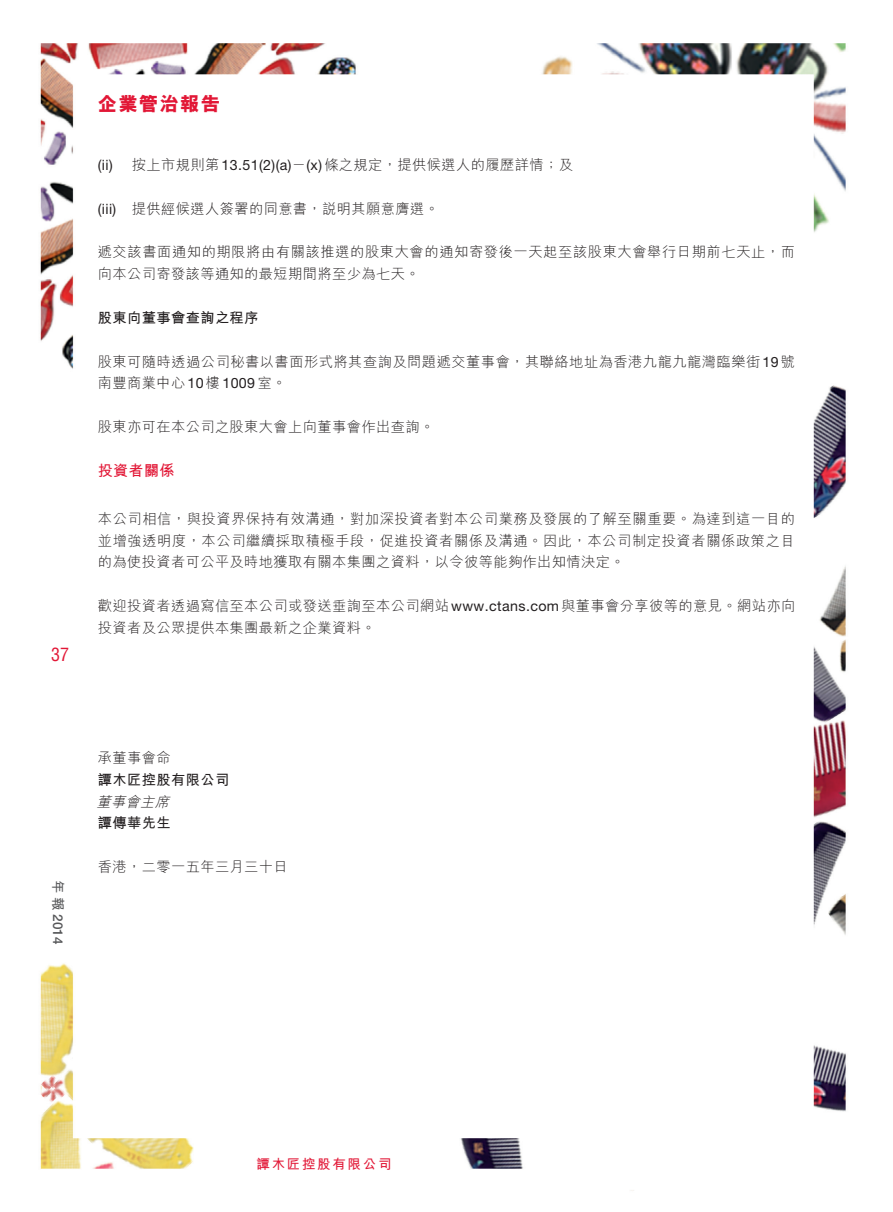
<style>
.page{position:relative;width:893px;height:1212px;background:#fff}
.page>*{position:absolute;margin:0;border:0;box-sizing:border-box;transform-origin:0 0}
.t1{font:800 19.5px "M Hei HK";letter-spacing:.055em;color:#e21736}
.t2{font:condensed 18px "Helvetica LT Std";color:#e21736}
._3__標題{font:700 15px "M Hei HK";letter-spacing:.03em;color:#e21736}
._1__內文{font:300 14.25px/21.8px "M Hei HK";letter-spacing:.03em;color:#231f20}
._1__內文-2{font:700 14.25px "M Hei HK";letter-spacing:.03em;color:#231f20}
._4__副標題{font:700 14.25px "M Hei HK";letter-spacing:.03em;color:#231f20}
._1__內文-3{font:14.25px "Helvetica Neue LT Std";color:#231f20}
._1__內文-4{font:italic 300 14.25px "M Hei HK";color:#231f20}
.t3{font:700 13.5px "M Hei HK";letter-spacing:.125em;color:#e21736}
.t4{font:500 13.5px "Helvetica Neue LT Std";color:#57585a}
.s1{font-family:"Helvetica Neue LT Std";font-weight:400}
.s2{font-family:"M Hei HK";font-weight:700}
</style>
<div class="page">
<img style="left:40px;top:43px;width:806px;height:1148px">
<p class="t2" style="left:51px;top:643px;width:19px">37</p>
<h1 class="t1" style="left:98px;top:94px;width:124px">企業管治報告</h1>
<p class="_1__內文-3" style="left:98px;top:156px;width:16px">)i i(</p>
<p class="_1__內文" style="left:132px;top:154px;width:443px">按上市規則第<span class="s1">13.51 2(</span> －<span class="s1">)a) ( )x(</span> 條之規定，提供候選人的履歷詳情；及</p>
<p class="_1__內文" style="left:132px;top:197px;width:309px">提供經候選人簽署的同意書，說明其願意膺選。</p>
<p class="_1__內文-3" style="left:98px;top:200px;width:20px">(iii)</p>
<p class="_1__內文" style="left:98px;top:241px;width:699px">遞交該書面通知的期限將由有關該推選的股東大會的通知寄發後一天起至該股東大會舉行日期前七天止，而向本公司寄發該等通知的最短期間將至少為七天。</p>
<p class="_4__副標題" style="left:98px;top:307px;width:162px">股東向董事會查詢之程序</p>
<p class="_1__內文" style="left:98px;top:350px;width:699px">股東可隨時透過公司秘書以書面形式將其查詢及問題遞交董事會，其聯絡地址為香港九龍九龍灣臨樂街<span class="s1">19</span>號南豐商業中心<span class="s1">10</span>樓<span class="s1">1009</span>室。</p>
<p class="_1__內文" style="left:98px;top:415px;width:338px">股東亦可在本公司之股東大會上向董事會作出查詢。</p>
<p class="_3__標題" style="left:98px;top:460px;width:78px">投資者關係</p>
<p class="_1__內文" style="left:98px;top:507px;width:699px;text-align:justify">本公司相信，與投資界保持有效溝通，對加深投資者對本公司業務及發展的了解至關重要。為達到這一目的並增強透明度，本公司繼續採取積極手段，促進投資者關係及溝通。因此，本公司制定投資者關係政策之目的為使投資者可公平及時地獲取有關本集團之資料，以令彼等能夠作出知情決定。</p>
<p class="_1__內文" style="left:98px;top:594px;width:699px">歡迎投資者透過寫信至本公司或發送垂詢至本公司網站<span class="s1">www.ctans.com</span>與董事會分享彼等的意見。網站亦向投資者及公眾提供本集團最新之企業資料。</p>
<p class="t4" style="left:66px;top:879px;width:66px;rotate:90deg"><span class="s2">年報</span> 2014</p>
<p class="_1__內文" style="left:98px;top:747px;width:74px">承董事會命</p>
<p class="_1__內文-2" style="left:98px;top:769px;width:133px">譚木匠控股有限公司</p>
<p class="_1__內文-4" style="left:96px;top:794px;width:78px">董事會主席</p>
<p class="_1__內文-2" style="left:98px;top:813px;width:74px">譚傳華先生</p>
<p class="_1__內文" style="left:98px;top:855px;width:192px">香港，二零一五年三月三十日</p>
<p class="t3" style="left:256px;top:1154px;width:136px">譚木匠控股有限公司</p>
</div>
